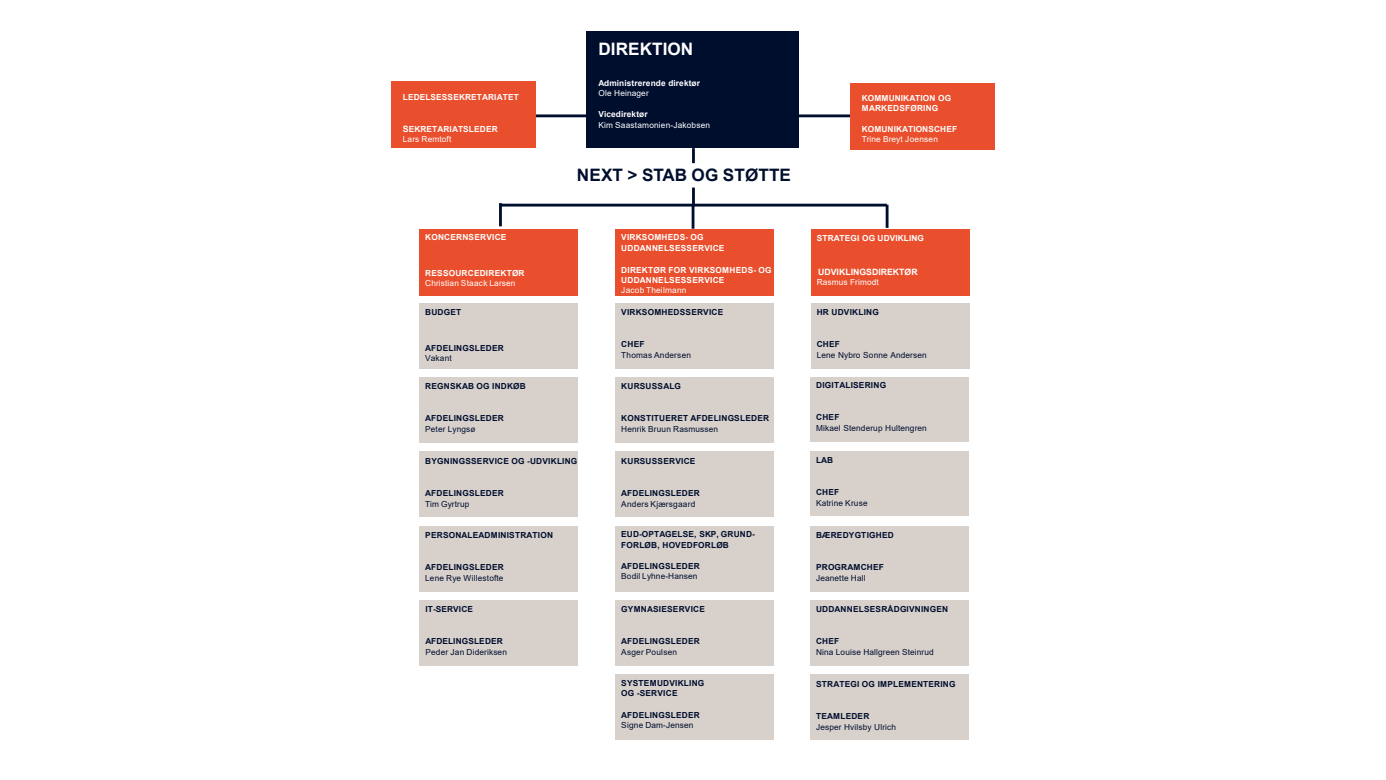
<style>
.page{position:relative;width:1386px;height:780px;background:#fff}
.page>*{position:absolute;margin:0;border:0;box-sizing:border-box;transform-origin:0 0}
.t1{font:700 17.15px "Arial";letter-spacing:.01em;color:#000e2e}
.t2{font:700 17.15px "Arial";letter-spacing:.005em;color:#fff}
.t3{font:700 8.75px "Arial";color:#fff}
.t4{font:700 8.31px/10.4px "Arial";letter-spacing:.025em;color:#000e2e}
.t5{font:8.31px "Arial";letter-spacing:.015em;color:#000e2e}
.t6{font:700 8.31px/10px "Arial";letter-spacing:.02em;color:#fff}
.t7{font:8.31px "Arial";letter-spacing:.02em;color:#fff}
.s1{font-size:8.75px}
</style>
<div class="page">
<svg style="left:692px;top:187px;width:2px;height:16px"></svg>
<svg style="left:692px;top:148px;width:2px;height:15px"></svg>
<hr style="left:532px;top:114px;width:318px;height:3px;background:#000e2e">
<div style="left:587px;top:31px;width:212px;height:117px;background:#000e2e"></div>
<div style="left:850px;top:83px;width:144px;height:66px;background:#e94f2d"></div>
<div style="left:391px;top:81px;width:144px;height:67px;background:#e94f2d"></div>
<div style="left:810px;top:600px;width:159px;height:65px;background:#d7d0cb"></div>
<div style="left:810px;top:229px;width:159px;height:66px;background:#e94f2d"></div>
<div style="left:810px;top:450px;width:159px;height:65px;background:#d7d0cb"></div>
<div style="left:810px;top:526px;width:159px;height:65px;background:#d7d0cb"></div>
<div style="left:615px;top:229px;width:159px;height:66px;background:#e94f2d"></div>
<div style="left:615px;top:303px;width:159px;height:65px;background:#d7d0cb"></div>
<div style="left:615px;top:377px;width:159px;height:65px;background:#d7d0cb"></div>
<div style="left:615px;top:526px;width:159px;height:65px;background:#d7d0cb"></div>
<div style="left:615px;top:451px;width:159px;height:65px;background:#d7d0cb"></div>
<div style="left:615px;top:600px;width:159px;height:65px;background:#d7d0cb"></div>
<div style="left:615px;top:674px;width:159px;height:65px;background:#d7d0cb"></div>
<div style="left:419px;top:229px;width:159px;height:66px;background:#e94f2d"></div>
<div style="left:419px;top:303px;width:159px;height:65px;background:#d7d0cb"></div>
<div style="left:419px;top:377px;width:159px;height:65px;background:#d7d0cb"></div>
<div style="left:419px;top:451px;width:159px;height:65px;background:#d7d0cb"></div>
<div style="left:419px;top:526px;width:159px;height:65px;background:#d7d0cb"></div>
<div style="left:419px;top:600px;width:159px;height:65px;background:#d7d0cb"></div>
<hr style="left:885px;top:204px;width:3px;height:24px;background:#000e2e">
<hr style="left:499px;top:203px;width:3px;height:23px;background:#000e2e">
<hr style="left:691px;top:205px;width:3px;height:24px;background:#000e2e">
<hr style="left:500px;top:203px;width:386px;height:3px;background:#000e2e">
<div style="left:810px;top:303px;width:159px;height:65px;background:#d7d0cb"></div>
<div style="left:810px;top:376px;width:159px;height:65px;background:#d7d0cb"></div>
<div style="left:810px;top:674px;width:159px;height:65px;background:#d7d0cb"></div>
<p class="t6" style="left:403px;top:92px;width:117px">LEDELSESSEKRETARIATET</p>
<p class="t6" style="left:403px;top:124px;width:96px"><span class="s1">S</span>EKRETARIATSLEDER</p>
<p class="t7" style="left:403px;top:133px;width:50px">Lars Remtoft</p>
<p class="t2" style="left:598px;top:37px;width:96px">DIREKTION</p>
<p class="t6" style="left:598px;top:78px;width:103px">Administrerende direktør</p>
<p class="t7" style="left:598px;top:88px;width:52px">Ole Heinager</p>
<p class="t6" style="left:598px;top:109px;width:51px">Vicedirektør</p>
<p class="t7" style="left:598px;top:119px;width:113px">Kim Saastamonien-Jakobsen</p>
<p class="t1" style="left:577px;top:163px;width:215px">NEXT &gt; STAB OG STØTTE</p>
<p class="t6" style="left:425px;top:232px;width:83px">KONCERNSERVICE</p>
<p class="t6" style="left:425px;top:268px;width:101px">RESSOURCEDIREKTØR</p>
<p class="t7" style="left:425px;top:277px;width:92px">Christian Staack Larsen</p>
<p class="t4" style="left:425px;top:307px;width:38px">BUDGET</p>
<p class="t4" style="left:425px;top:342px;width:80px">AFDELINGSLEDER</p>
<p class="t5" style="left:425px;top:352px;width:28px">Vakant</p>
<p class="t4" style="left:425px;top:381px;width:102px">REGNSKAB OG INDKØB</p>
<p class="t4" style="left:425px;top:413px;width:80px">AFDELINGSLEDER</p>
<p class="t5" style="left:425px;top:423px;width:52px">Peter Lyngsø</p>
<p class="t4" style="left:425px;top:455px;width:154px">BYGNINGSSERVICE OG -UDVIKLING</p>
<p class="t4" style="left:425px;top:487px;width:80px">AFDELINGSLEDER</p>
<p class="t5" style="left:425px;top:497px;width:46px">Tim Gyrtrup</p>
<p class="t4" style="left:425px;top:529px;width:129px">PERSONALEADMINISTRATION</p>
<p class="t4" style="left:425px;top:561px;width:80px">AFDELINGSLEDER</p>
<p class="t5" style="left:425px;top:572px;width:80px">Lene Rye Willestofte</p>
<p class="t4" style="left:425px;top:604px;width:49px">IT-SERVICE</p>
<p class="t4" style="left:425px;top:636px;width:79px">AFDELINGSLEDER</p>
<p class="t5" style="left:425px;top:646px;width:83px">Peder Jan Dideriksen</p>
<p class="t6" style="left:621px;top:232px;width:105px;line-height:10.4px">VIRKSOMHEDS- OG<br>UDDANNELSESSERVICE</p>
<p class="t6" style="left:621px;top:265px;width:152px">DIREKTØR FOR VIRKSOMHEDS- OG<br>UDDANNELSESSERVICE</p>
<p class="t7" style="left:621px;top:284px;width:67px">Jacob Theilmann</p>
<p class="t4" style="left:621px;top:307px;width:103px">VIRKSOMHEDSSERVICE</p>
<p class="t4" style="left:621px;top:339px;width:25px">CHEF</p>
<p class="t5" style="left:621px;top:349px;width:71px">Thomas Andersen</p>
<p class="t4" style="left:621px;top:381px;width:61px">KURSUSSALG</p>
<p class="t4" style="left:621px;top:413px;width:149px">KONSTITUERET AFDELINGSLEDER</p>
<p class="t5" style="left:621px;top:423px;width:98px">Henrik Bruun Rasmussen</p>
<p class="t4" style="left:621px;top:455px;width:76px">KURSUSSERVICE</p>
<p class="t4" style="left:621px;top:487px;width:80px">AFDELINGSLEDER</p>
<p class="t5" style="left:621px;top:497px;width:76px">Anders Kjærsgaard</p>
<p class="t4" style="left:621px;top:529px;width:135px">EUD-OPTAGELSE, SKP, GRUND-<br>FORLØB, HOVEDFORLØB</p>
<p class="t4" style="left:621px;top:561px;width:80px">AFDELINGSLEDER</p>
<p class="t5" style="left:621px;top:570px;width:78px">Bodil Lyhne-Hansen</p>
<p class="t4" style="left:621px;top:604px;width:85px">GYMNASIESERVICE</p>
<p class="t4" style="left:621px;top:636px;width:80px">AFDELINGSLEDER</p>
<p class="t5" style="left:621px;top:646px;width:57px">Asger Poulsen</p>
<p class="t4" style="left:621px;top:677px;width:84px">SYSTEMUDVIKLING<br>OG -SERVICE</p>
<p class="t4" style="left:621px;top:709px;width:80px">AFDELINGSLEDER</p>
<p class="t5" style="left:621px;top:719px;width:74px">Signe Dam-Jensen</p>
<p class="t6" style="left:861px;top:93px;width:91px">KOMMUNIKATION OG<br>MARKEDSFØRING</p>
<p class="t6" style="left:861px;top:124px;width:97px">KOMUNIKATIONSCHEF</p>
<p class="t7" style="left:861px;top:133px;width:78px">Trine Breyt Joensen</p>
<p class="t6" style="left:816px;top:233px;width:109px">STRATEGI OG UDVIKLING</p>
<p class="t3" style="left:818px;top:265px;width:101px">UDVIKLINGSDIREKTØR</p>
<p class="t7" style="left:816px;top:277px;width:64px">Rasmus Frimodt</p>
<p class="t4" style="left:816px;top:307px;width:64px">HR UDVIKLING</p>
<p class="t4" style="left:816px;top:339px;width:25px">CHEF</p>
<p class="t5" style="left:816px;top:349px;width:111px">Lene Nybro Sonne Andersen</p>
<p class="t4" style="left:816px;top:380px;width:71px">DIGITALISERING</p>
<p class="t4" style="left:816px;top:412px;width:25px">CHEF</p>
<p class="t5" style="left:816px;top:422px;width:112px">Mikael Stenderup Hultengren</p>
<p class="t4" style="left:816px;top:454px;width:19px">LAB</p>
<p class="t4" style="left:816px;top:486px;width:25px">CHEF</p>
<p class="t5" style="left:816px;top:496px;width:53px">Katrine Kruse</p>
<p class="t4" style="left:816px;top:529px;width:79px">BÆREDYGTIGHED</p>
<p class="t4" style="left:816px;top:561px;width:69px">PROGRAMCHEF</p>
<p class="t5" style="left:816px;top:572px;width:51px">Jeanette Hall</p>
<p class="t4" style="left:816px;top:604px;width:134px">UDDANNELSESRÅDGIVNINGEN</p>
<p class="t4" style="left:816px;top:636px;width:25px">CHEF</p>
<p class="t5" style="left:816px;top:646px;width:119px">Nina Louise Hallgreen Steinrud</p>
<p class="t4" style="left:816px;top:678px;width:141px">STRATEGI OG IMPLEMENTERING</p>
<p class="t4" style="left:816px;top:710px;width:55px">TEAMLEDER</p>
<p class="t5" style="left:816px;top:720px;width:82px">Jesper Hvilsby Ulrich</p>
</div>
